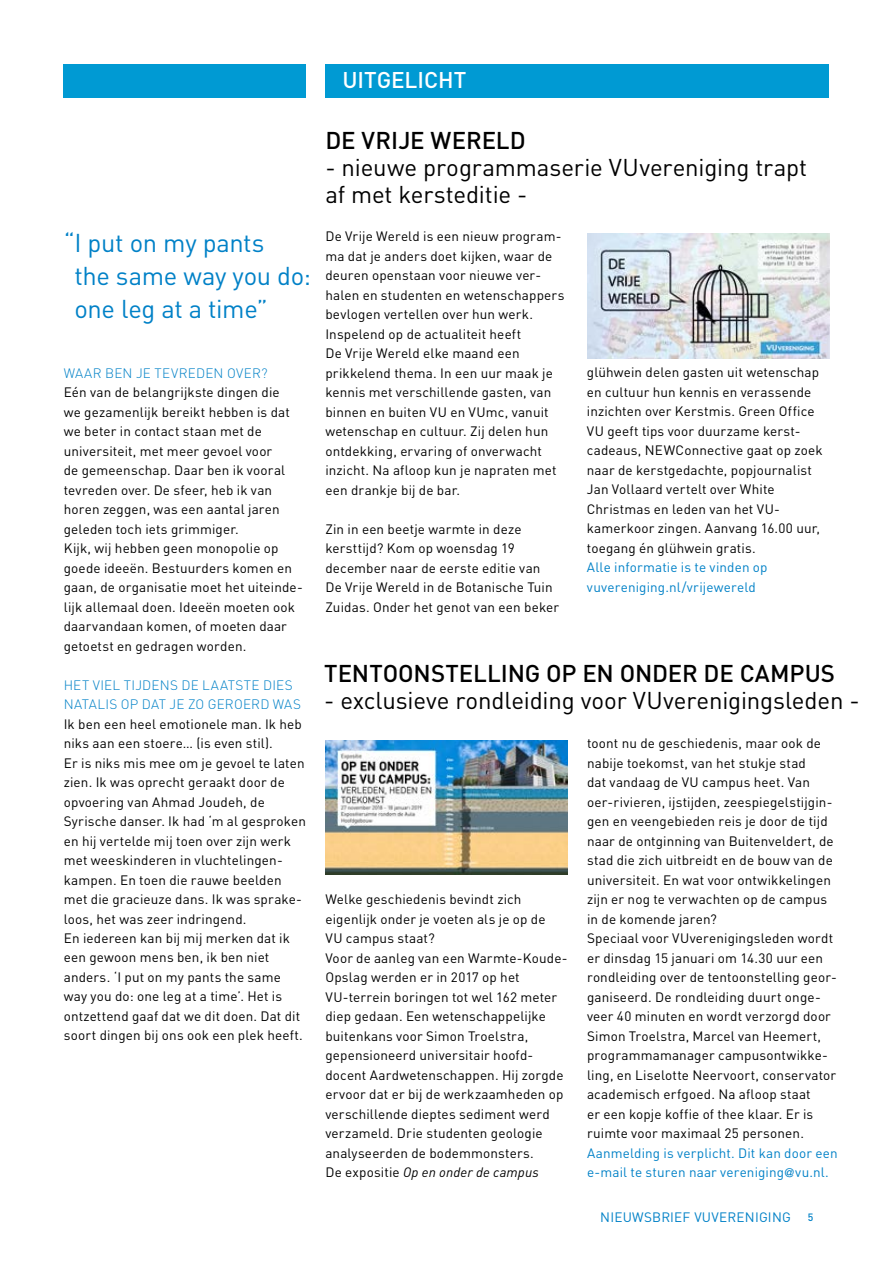
<style>
.page{position:relative;width:893px;height:1263px;background:#fff}
.page>*{position:absolute;margin:0;border:0;box-sizing:border-box;transform-origin:0 0}
.t1{font:25.5px/33px "DIN Pro";letter-spacing:-.01em;color:#0081c7}
.t2{font:24px/27px "DIN Pro";letter-spacing:-.005em;color:#000}
.t3{font:500 24px "DIN Pro";letter-spacing:-.005em;color:#000}
.t4{font:500 22.5px "DIN Pro";letter-spacing:-.005em;color:#fff}
.t5{font:13.5px/19.5px "DIN Pro";letter-spacing:.01em;color:#000}
.t6{font:13.5px/19.5px "DIN Pro";letter-spacing:.01em;color:#0081c7}
.t7{font:300 13.5px/19.5px "DIN Pro";letter-spacing:.015em;color:#0081c7}
.t8{font:500 10.5px "DIN Pro";color:#0081c7}
.s1{font-style:italic}
</style>
<div class="page">
<div style="left:325px;top:64px;width:504px;height:34px;background:#009ad3"></div>
<img style="left:587px;top:233px;width:242px;height:125px">
<img style="left:325px;top:741px;width:243px;height:133px">
<div style="left:64px;top:64px;width:242px;height:33px;background:#009ad3"></div>
<h3 class="t4" style="left:342px;top:62px;width:125px">UITGELICHT</h3>
<h1 class="t1" style="left:74px;top:224px;width:238px;text-indent:-11px">“I put on my pants<br>the same way you do: one leg at a time”</h1>
<p class="t7" style="left:64px;top:362px;width:206px">WAAR BEN JE TEVREDEN OVER?</p>
<p class="t5" style="left:64px;top:381px;width:241px">Eén van de belangrijkste dingen die<br>we gezamenlijk bereikt hebben is dat we beter in contact staan met de universiteit, met meer gevoel voor<br>de gemeenschap. Daar ben ik vooral tevreden over. De sfeer, heb ik van horen zeggen, was een aantal jaren geleden toch iets grimmiger.<br>Kijk, wij hebben geen monopolie op goede ideeën. Bestuurders komen en gaan, de organisatie moet het uiteinde&shy;lijk allemaal doen. Ideeën moeten ook daarvandaan komen, of moeten daar getoetst en gedragen worden.</p>
<p class="t7" style="left:64px;top:674px;width:239px">HET VIEL TIJDENS DE LAATSTE DIES<br>NATALIS OP DAT JE ZO GEROERD WAS</p>
<p class="t5" style="left:64px;top:712px;width:244px">Ik ben een heel emotionele man. Ik heb niks aan een stoere… (is even stil).<br>Er is niks mis mee om je gevoel te laten zien. Ik was oprecht geraakt door de opvoering van Ahmad Joudeh, de Syrische danser. Ik had ‘m al gesproken en hij vertelde mij toen over zijn werk met weeskinderen in vluchtelingen&shy;kampen. En toen die rauwe beelden met die gracieuze dans. Ik was sprake&shy;loos, het was zeer indringend.<br>En iedereen kan bij mij merken dat ik een gewoon mens ben, ik ben niet anders. ‘I put on my pants the same way you do: one leg at a time’. Het is ontzettend gaaf dat we dit doen. Dat dit soort dingen bij ons ook een plek heeft.</p>
<h2 class="t3" style="left:325px;top:121px;width:202px">DE VRIJE WERELD</h2>
<h2 class="t2" style="left:325px;top:151px;width:483px">- nieuwe programmaserie VUvereniging trapt af met kersteditie -</h2>
<p class="t5" style="left:325px;top:225px;width:240px">De Vrije Wereld is een nieuw program&shy;ma dat je anders doet kijken, waar de deuren openstaan voor nieuwe ver&shy;halen en studenten en wetenschappers bevlogen vertellen over hun werk.<br>Inspelend op de actualiteit heeft<br>De Vrije Wereld elke maand een prikkelend thema. In een uur maak je kennis met verschillende gasten, van binnen en buiten VU en VUmc, vanuit wetenschap en cultuur. Zij delen hun ontdekking, ervaring of onverwacht inzicht. Na afloop kun je napraten met een drankje bij de bar.</p>
<p class="t5" style="left:325px;top:518px;width:235px">Zin in een beetje warmte in deze kersttijd? Kom op woensdag 19 december naar de eerste editie van De Vrije Wereld in de Botanische Tuin Zuidas. Onder het genot van een beker</p>
<p class="t5" style="left:587px;top:361px;width:237px">glühwein delen gasten uit wetenschap en cultuur hun kennis en verassende inzichten over Kerstmis. Green Office VU geeft tips voor duurzame kerst&shy;cadeaus, NEWConnective gaat op zoek naar de kerstgedachte, popjournalist Jan Vollaard vertelt over White Christmas en leden van het VU&shy;kamerkoor zingen. Aanvang 16.00 uur, toegang én glühwein gratis.</p>
<p class="t6" style="left:587px;top:556px;width:182px">Alle informatie is te vinden op vuvereniging.nl/vrijewereld</p>
<h2 class="t3" style="left:324px;top:654px;width:512px">TENTOONSTELLING OP EN ONDER DE CAMPUS</h2>
<h2 class="t2" style="left:324px;top:684px;width:537px">- exclusieve rondleiding voor VUverenigingsleden -</h2>
<p class="t5" style="left:325px;top:888px;width:244px">Welke geschiedenis bevindt zich eigenlijk onder je voeten als je op de<br>VU campus staat?<br>Voor de aanleg van een Warmte-Koude-Opslag werden er in 2017 op het VU-terrein boringen tot wel 162 meter diep gedaan. Een wetenschappelijke buitenkans voor Simon Troelstra, gepensioneerd universitair hoofd&shy;docent Aardwetenschappen. Hij zorgde ervoor dat er bij de werkzaamheden op verschillende dieptes sediment werd verzameld. Drie studenten geologie analyseerden de bodemmonsters.<br>De expositie <span class="s1">Op en onder de campus</span></p>
<p class="t5" style="left:587px;top:732px;width:251px">toont nu de geschiedenis, maar ook de nabije toekomst, van het stukje stad<br>dat vandaag de VU campus heet. Van oer-rivieren, ijstijden, zeespiegelstijgin&shy;gen en veengebieden reis je door de tijd naar de ontginning van Buitenveldert, de stad die zich uitbreidt en de bouw van de universiteit. En wat voor ontwikkelingen zijn er nog te verwachten op de campus in de komende jaren?<br>Speciaal voor VUverenigingsleden wordt er dinsdag 15 januari om 14.30 uur een rondleiding over de tentoonstelling geor&shy;ganiseerd. De rondleiding duurt onge&shy;veer 40 minuten en wordt verzorgd door Simon Troelstra, Marcel van Heemert, programmamanager campusontwikke&shy;ling, en Liselotte Neervoort, conservator academisch erfgoed. Na afloop staat<br>er een kopje koffie of thee klaar. Er is ruimte voor maximaal 25 personen.</p>
<p class="t6" style="left:587px;top:1141px;width:252px">Aanmelding is verplicht. Dit kan door een e-mail te sturen naar vereniging@vu.nl.</p>
<p class="t6" style="left:600px;top:1206px;width:192px">NIEUWSBRIEF VUVERENIGING</p>
<p class="t8" style="left:808px;top:1209px;width:7px">5</p>
</div>
